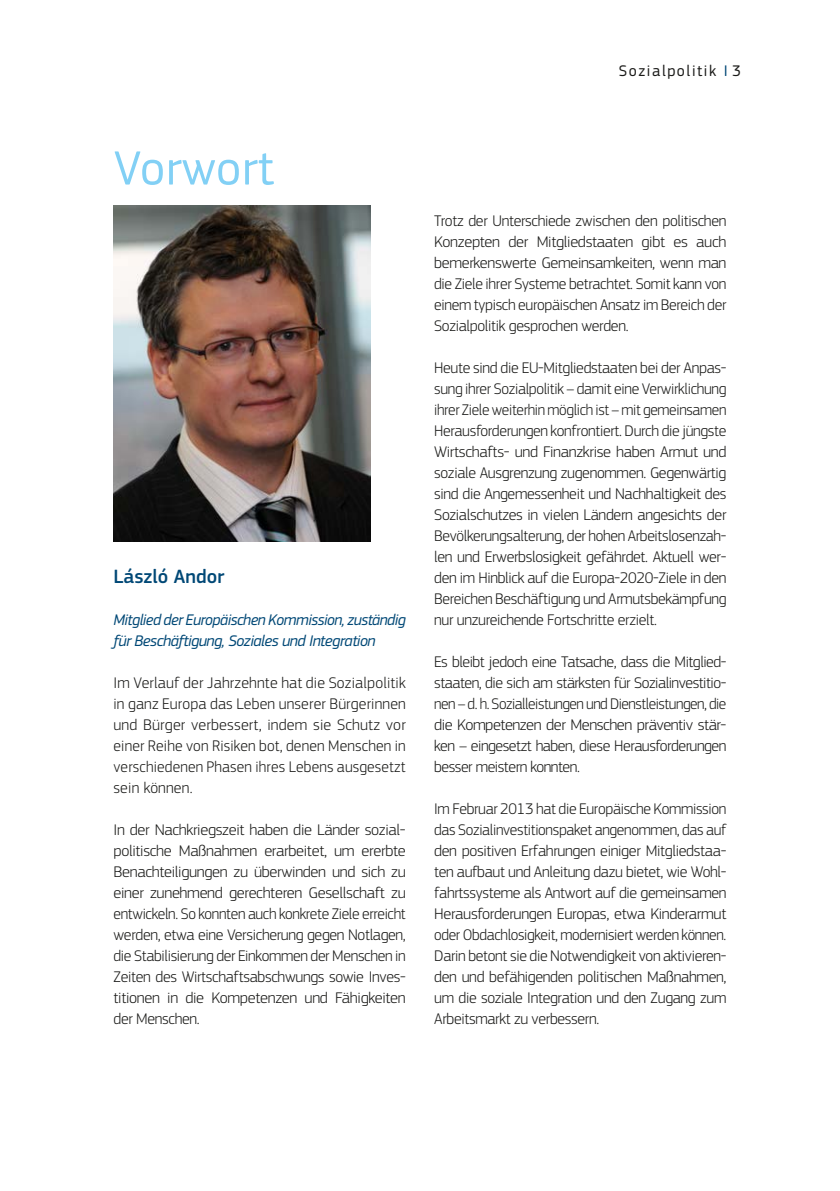
<style>
.page{position:relative;width:840px;height:1191px;background:#fff}
.page>*{position:absolute;margin:0;border:0;box-sizing:border-box;transform-origin:0 0}
.t1{font:50px "EC Square Sans Pro";color:#82d0f5}
.t2{font:500 20px "EC Square Sans Pro";color:#004876}
.Body{font:300 16px/21px "EC Square Sans Pro";letter-spacing:-.02em;color:#1a1a18;text-align:justify}
.Body-2{font:italic 16px/21px "EC Square Sans Pro";letter-spacing:-.03em;color:#004876}
.t3{font:16px "EC Square Sans Pro";letter-spacing:.1em;color:#1a1a18}
.s1{color:#004876}
</style>
<div class="page">
<img style="left:113px;top:205px;width:257px;height:336px">
<p class="t3" style="left:618px;top:61px;width:124px">Sozialpolitik <span class="s1">I</span> 3</p>
<h1 class="t1" style="left:113px;top:139px;width:162px">Vorwort</h1>
<h3 class="t2" style="left:113px;top:564px;width:112px">László Andor</h3>
<p class="Body-2" style="left:113px;top:609px;width:293px">Mitglied der Europäischen Kommission, zuständig für Beschäftigung, Soziales und Integration</p>
<p class="Body" style="left:113px;top:672px;width:294px">Im Verlauf der Jahrzehnte hat die Sozialpolitik in ganz Europa das Leben unserer Bürgerinnen und Bürger verbessert, indem sie Schutz vor einer Reihe von Risiken bot, denen Menschen in verschiedenen Phasen ihres Lebens ausgesetzt sein können.</p>
<p class="Body" style="left:113px;top:819px;width:293px">In der Nachkriegszeit haben die Länder sozial&shy;politische Maßnahmen erarbeitet, um ererbte Benachteiligungen zu überwinden und sich zu einer zunehmend gerechteren Gesellschaft zu entwickeln. So konnten auch konkrete Ziele erreicht werden, etwa eine Versicherung gegen Notlagen, die Stabilisierung der Einkommen der Menschen in Zeiten des Wirtschaftsabschwungs sowie Inves&shy;titionen in die Kompetenzen und Fähigkeiten der Menschen.</p>
<p class="Body" style="left:434px;top:210px;width:294px">Trotz der Unterschiede zwischen den politischen Konzepten der Mitgliedstaaten gibt es auch bemerkenswerte Gemeinsamkeiten, wenn man die Ziele ihrer Systeme betrachtet. Somit kann von einem typisch europäischen Ansatz im Bereich der Sozialpolitik gesprochen werden.</p>
<p class="Body" style="left:434px;top:357px;width:293px">Heute sind die EU-Mitgliedstaaten bei der Anpas&shy;sung ihrer Sozialpolitik – damit eine Verwirklichung ihrer Ziele weiterhin möglich ist – mit gemeinsamen Herausforderungen konfrontiert. Durch die jüngste Wirtschafts- und Finanzkrise haben Armut und soziale Ausgrenzung zugenommen. Gegenwärtig sind die Angemessenheit und Nachhaltigkeit des Sozialschutzes in vielen Ländern angesichts der Bevölkerungsalterung, der hohen Arbeitslosenzah&shy;len und Erwerbslosigkeit gefährdet. Aktuell wer&shy;den im Hinblick auf die Europa-2020-Ziele in den Bereichen Beschäftigung und Armutsbekämpfung nur unzureichende Fortschritte erzielt.</p>
<p class="Body" style="left:434px;top:651px;width:293px">Es bleibt jedoch eine Tatsache, dass die Mitglied&shy;staaten, die sich am stärksten für Sozialinvestitio&shy;nen – d. h. Sozialleistungen und Dienstleistungen, die die Kompetenzen der Menschen präventiv stär&shy;ken – eingesetzt haben, diese Herausforderungen besser meistern konnten.</p>
<p class="Body" style="left:434px;top:798px;width:293px">Im Februar 2013 hat die Europäische Kommission das Sozialinvestitionspaket angenommen, das auf den positiven Erfahrungen einiger Mitgliedstaa&shy;ten aufbaut und Anleitung dazu bietet, wie Wohl&shy;fahrtssysteme als Antwort auf die gemeinsamen Herausforderungen Europas, etwa Kinderarmut oder Obdachlosigkeit, modernisiert werden können.<br>Darin betont sie die Notwendigkeit von aktivieren&shy;den und befähigenden politischen Maßnahmen, um die soziale Integration und den Zugang zum Arbeitsmarkt zu verbessern.</p>
</div>
